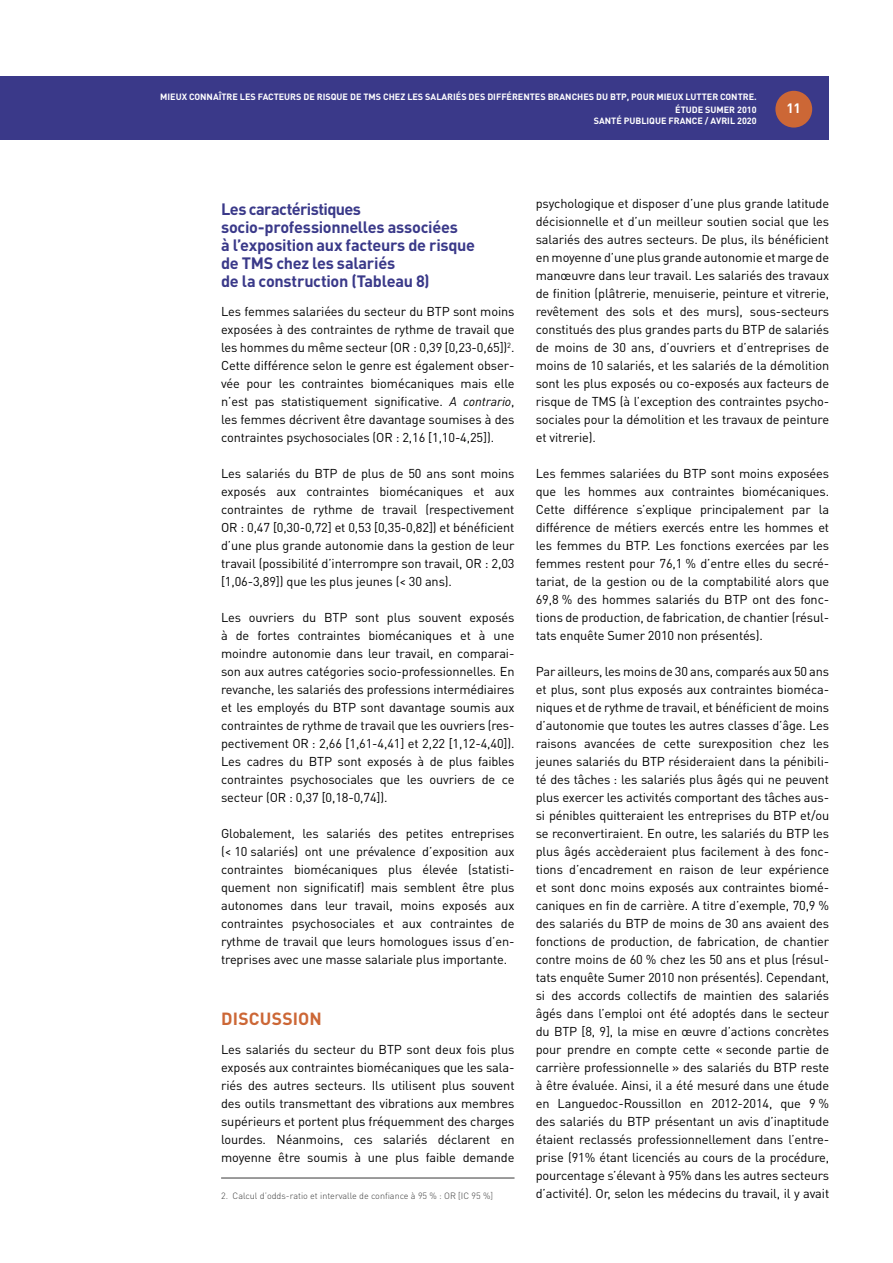
<style>
.page{position:relative;width:893px;height:1263px;background:#fff}
.page>*{position:absolute;margin:0;border:0;box-sizing:border-box;transform-origin:0 0}
.t1{font:700 17.4px "DIN Pro";letter-spacing:.01em;color:#cc6736}
.t2{font:700 16.35px/18px "DIN Pro";letter-spacing:-.02em;color:#3a3989}
.t3{font:700 13.5px "DIN Pro";color:#fff}
.t4{font:12.75px/18px "DIN Pro";letter-spacing:-.01em;color:#000;text-align:justify}
.t5{font:700 9px/11.9px "DIN Pro";color:#fff;text-align:right}
.t6{font:300 9px "DIN Pro";color:#393939}
.s1{font-style:italic}
</style>
<div class="page">
<div style="left:0;top:77px;width:829px;height:63px;background:#3a3989"></div>
<hr style="left:221px;top:1178px;width:293px;height:1px;background:#393939">
<div style="left:775px;top:91px;width:37px;height:37px;background:#cc6736;border-radius:50%"></div>
<p class="t5" style="left:160px;top:91px;width:598px">MIEUX CONNAÎTRE LES FACTEURS DE RISQUE DE TMS CHEZ LES SALARIÉS DES DIFFÉRENTES BRANCHES DU BTP, POUR MIEUX LUTTER CONTRE.<br>ÉTUDE SUMER 2010<br>SANTÉ PUBLIQUE FRANCE / AVRIL 2020</p>
<p class="t3" style="left:786px;top:99px;width:16px">11</p>
<h5 class="t2" style="left:221px;top:200px;width:255px">Les caractéristiques socio‑professionnelles associées<br>à l’exposition aux facteurs de risque de TMS chez les salariés<br>de la construction (Tableau 8)</h5>
<p class="t4" style="left:221px;top:302px;width:295px">Les femmes salariées du secteur du BTP sont moins exposées à des contraintes de rythme de travail que les hommes du même secteur (OR : 0,39 [0,23‑0,65])<sup>2</sup>.<br>Cette différence selon le genre est également obser‑ vée pour les contraintes biomécaniques mais elle n’est pas statistiquement signifcative. <span class="s1">A contrario</span>, les femmes décrivent être davantage soumises à des contraintes psychosociales (OR : 2,16 [1,10‑4,25]).</p>
<p class="t4" style="left:221px;top:464px;width:295px">Les salariés du BTP de plus de 50 ans sont moins exposés aux contraintes biomécaniques et aux contraintes de rythme de travail (respectivement OR : 0,47 [0,30‑0,72] et 0,53 [0,35‑0,82]) et bénéfcient d’une plus grande autonomie dans la gestion de leur travail (possibilité d’interrompre son travail, OR : 2,03 [1,06‑3,89]) que les plus jeunes (&lt; 30 ans).</p>
<p class="t4" style="left:221px;top:608px;width:295px">Les ouvriers du BTP sont plus souvent exposés à de fortes contraintes biomécaniques et à une moindre autonomie dans leur travail, en comparai‑ son aux autres catégories socio‑professionnelles. En revanche, les salariés des professions intermédiaires et les employés du BTP sont davantage soumis aux contraintes de rythme de travail que les ouvriers (res‑ pectivement OR : 2,66 [1,61‑4,41] et 2,22 [1,12‑4,40]).<br>Les cadres du BTP sont exposés à de plus faibles contraintes psychosociales que les ouvriers de ce secteur (OR : 0,37 [0,18‑0,74]).</p>
<p class="t4" style="left:221px;top:824px;width:295px">Globalement, les salariés des petites entreprises (&lt; 10 salariés) ont une prévalence d’exposition aux contraintes biomécaniques plus élevée (statisti‑ quement non signifcatif) mais semblent être plus autonomes dans leur travail, moins exposés aux contraintes psychosociales et aux contraintes de rythme de travail que leurs homologues issus d’en‑ treprises avec une masse salariale plus importante.</p>
<h4 class="t1" style="left:221px;top:1007px;width:102px">DISCUSSION</h4>
<p class="t4" style="left:221px;top:1040px;width:295px">Les salariés du secteur du BTP sont deux fois plus exposés aux contraintes biomécaniques que les sala‑ riés des autres secteurs. Ils utilisent plus souvent des outils transmettant des vibrations aux membres supérieurs et portent plus fréquemment des charges lourdes. Néanmoins, ces salariés déclarent en moyenne être soumis à une plus faible demande</p>
<p class="t6" style="left:221px;top:1190px;width:273px">2. Calcul d’odds-ratio et intervalle de confance à 95 % : OR [IC 95 %]</p>
<p class="t4" style="left:536px;top:194px;width:295px">psychologique et disposer d’une plus grande latitude décisionnelle et d’un meilleur soutien social que les salariés des autres secteurs. De plus, ils bénéfcient en moyenne d’une plus grande autonomie et marge de manœuvre dans leur travail. Les salariés des travaux de fnition (plâtrerie, menuiserie, peinture et vitrerie, revêtement des sols et des murs), sous‑secteurs constitués des plus grandes parts du BTP de salariés de moins de 30 ans, d’ouvriers et d’entreprises de moins de 10 salariés, et les salariés de la démolition sont les plus exposés ou co‑exposés aux facteurs de risque de TMS (à l’exception des contraintes psycho‑ sociales pour la démolition et les travaux de peinture et vitrerie).</p>
<p class="t4" style="left:536px;top:464px;width:295px">Les femmes salariées du BTP sont moins exposées que les hommes aux contraintes biomécaniques.<br>Cette différence s’explique principalement par la différence de métiers exercés entre les hommes et les femmes du BTP. Les fonctions exercées par les femmes restent pour 76,1 % d’entre elles du secré‑ tariat, de la gestion ou de la comptabilité alors que 69,8 % des hommes salariés du BTP ont des fonc‑ tions de production, de fabrication, de chantier (résul‑ tats enquête Sumer 2010 non présentés).</p>
<p class="t4" style="left:536px;top:662px;width:295px">Par ailleurs, les moins de 30 ans, comparés aux 50 ans et plus, sont plus exposés aux contraintes bioméca‑ niques et de rythme de travail, et bénéfcient de moins d’autonomie que toutes les autres classes d’âge. Les raisons avancées de cette surexposition chez les jeunes salariés du BTP résideraient dans la pénibili‑ té des tâches : les salariés plus âgés qui ne peuvent plus exercer les activités comportant des tâches aus‑ si pénibles quitteraient les entreprises du BTP et/ou se reconvertiraient. En outre, les salariés du BTP les plus âgés accèderaient plus facilement à des fonc‑ tions d’encadrement en raison de leur expérience et sont donc moins exposés aux contraintes biomé‑ caniques en fn de carrière. A titre d’exemple, 70,9 % des salariés du BTP de moins de 30 ans avaient des fonctions de production, de fabrication, de chantier contre moins de 60 % chez les 50 ans et plus (résul‑ tats enquête Sumer 2010 non présentés). Cependant, si des accords collectifs de maintien des salariés âgés dans l’emploi ont été adoptés dans le secteur du BTP [8, 9], la mise en œuvre d’actions concrètes pour prendre en compte cette « seconde partie de carrière professionnelle » des salariés du BTP reste à être évaluée. Ainsi, il a été mesuré dans une étude en Languedoc‑Roussillon en 2012‑2014, que 9 % des salariés du BTP présentant un avis d’inaptitude étaient reclassés professionnellement dans l’entre‑ prise (91% étant licenciés au cours de la procédure, pourcentage s’élevant à 95% dans les autres secteurs d’activité). Or, selon les médecins du travail, il y avait</p>
</div>
